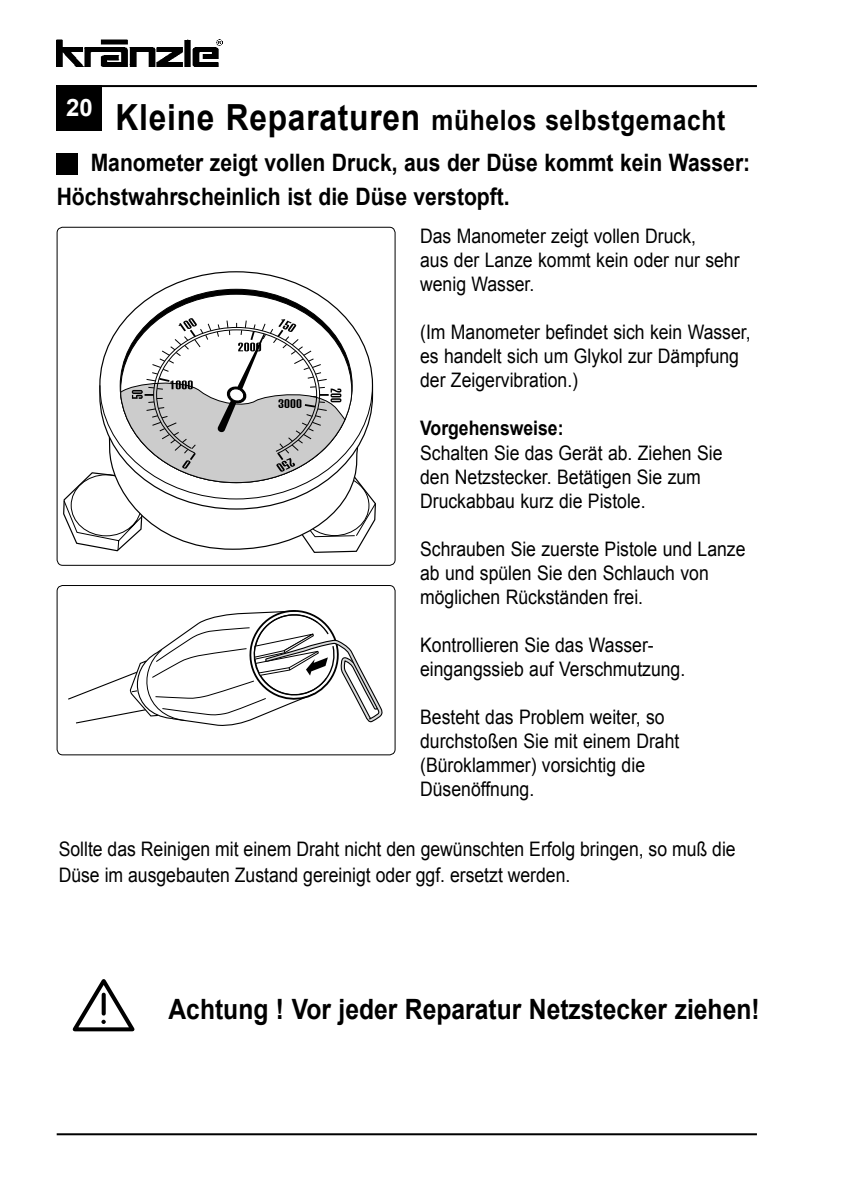
<style>
.page{position:relative;width:842px;height:1191px;background:#fff}
.page>*{position:absolute;margin:0;border:0;box-sizing:border-box;transform-origin:0 0}
.t1{font:700 28px "Arial";color:#000;scale:.88 1}
.t2{font:700 28px "Arial";letter-spacing:.025em;color:#000;scale:.88 1}
.t3{font:700 24px/34px "Arial";color:#000;scale:.88 1}
.t4{font:700 24px "Arial";color:#fff}
.t5{font:20px/24px "Arial";color:#000;scale:.88 1}
.t6{font:700 20px "Arial";color:#000;scale:.88 1}
.s1{font-size:36px}
</style>
<div class="page">
<img style="left:57px;top:40px;width:166px;height:26px">
<hr style="left:57px;top:85px;width:700px;height:2px;background:#000">
<svg style="left:154px;top:271px;width:165px;height:23px"></svg>
<svg style="left:125px;top:294px;width:222px;height:24px"></svg>
<svg style="left:63px;top:318px;width:313px;height:235px"></svg>
<div style="left:57px;top:227px;width:338px;height:339px;border:1px solid #000;border-radius:6px"></div>
<svg style="left:68px;top:610px;width:314px;height:116px"></svg>
<div style="left:57px;top:585px;width:338px;height:170px;border:1px solid #000;border-radius:6px"></div>
<svg style="left:72px;top:979px;width:63px;height:53px"></svg>
<div style="left:57px;top:153px;width:21px;height:21px;background:#000"></div>
<hr style="left:57px;top:1133px;width:700px;height:2px;background:#000">
<div style="left:57px;top:85px;width:45px;height:45px;background:#000"></div>
<p class="t4" style="left:66px;top:92px;width:28px">20</p>
<h1 class="t2" style="left:115px;top:102px;width:694px"><span class="s1">Kleine Reparaturen</span> mühelos selbstgemacht</h1>
<p class="t3" style="left:57px;top:147px;width:790px;text-indent:34px">Manometer zeigt vollen Druck, aus der Düse kommt kein Wasser:<br>Höchstwahrscheinlich ist die Düse verstopft.</p>
<p class="t5" style="left:420px;top:225px;width:364px">Das Manometer zeigt vollen Druck,<br>aus der Lanze kommt kein oder nur sehr wenig Wasser.</p>
<p class="t5" style="left:420px;top:321px;width:377px">(Im Manometer befindet sich kein Wasser, es handelt sich um Glykol zur Dämpfung der Zeigervibration.)</p>
<p class="t6" style="left:420px;top:415px;width:165px">Vorgehensweise:</p>
<p class="t5" style="left:420px;top:441px;width:345px">Schalten Sie das Gerät ab. Ziehen Sie den Netzstecker. Betätigen Sie zum<br>Druckabbau kurz die Pistole.</p>
<p class="t5" style="left:420px;top:537px;width:371px">Schrauben Sie zuerste Pistole und Lanze ab und spülen Sie den Schlauch von möglichen Rückständen frei.</p>
<p class="t5" style="left:420px;top:633px;width:303px">Kontrollieren Sie das Wasser&shy;eingangssieb auf Verschmutzung.</p>
<p class="t5" style="left:420px;top:705px;width:296px">Besteht das Problem weiter, so durchstoßen Sie mit einem Draht (Büroklammer) vorsichtig die<br>Düsenöffnung.</p>
<p class="t5" style="left:59px;top:836px;width:771px;line-height:26px">Sollte das Reinigen mit einem Draht nicht den gewünschten Erfolg bringen, so muß die<br>Düse im ausgebauten Zustand gereinigt oder ggf. ersetzt werden.</p>
<h1 class="t1" style="left:169px;top:990px;width:673px">Achtung ! Vor jeder Reparatur Netzstecker ziehen!</h1>
</div>
